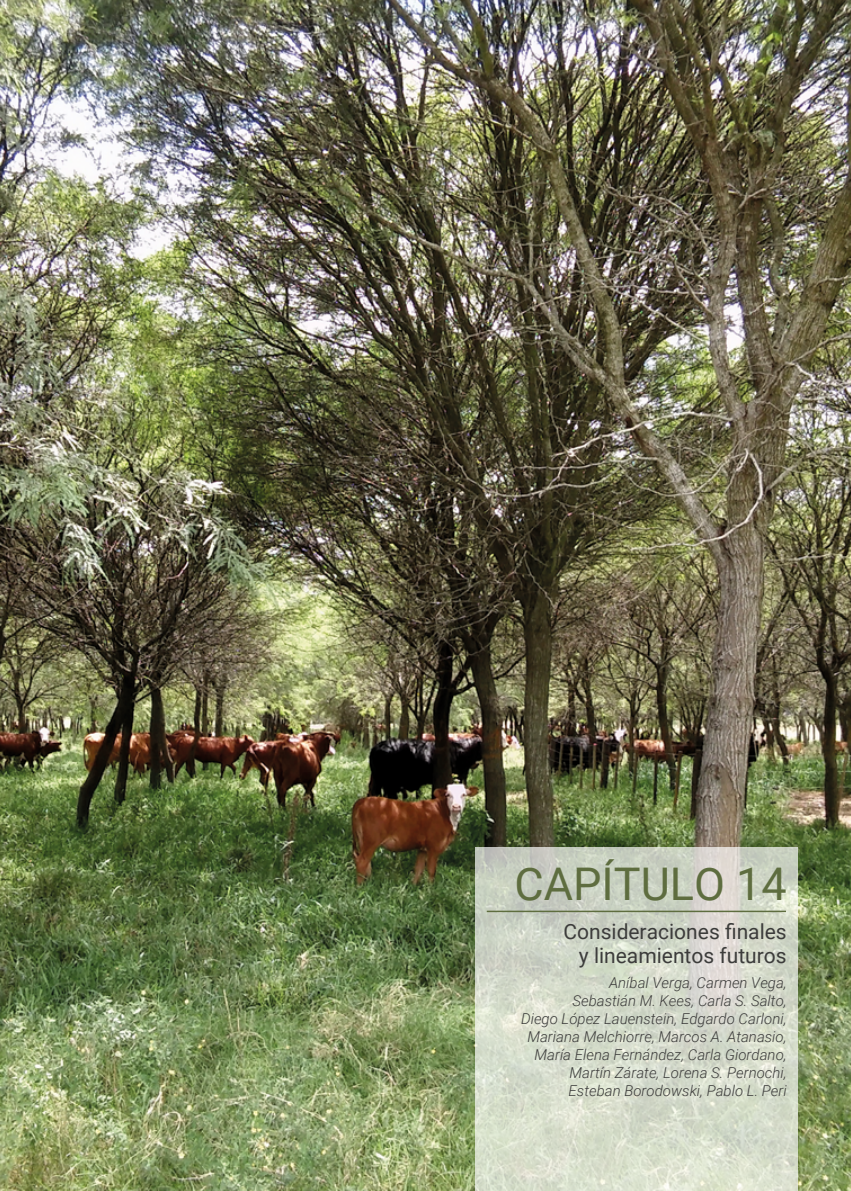
<style>
.page{position:relative;width:851px;height:1191px;background:#fff}
.page>*{position:absolute;margin:0;border:0;box-sizing:border-box;transform-origin:0 0}
.t1{font:45px "Roboto";color:#5e6d3f}
.t2{font:21px/24px "Roboto";color:#3c3c3b;text-align:right}
.t3{font:italic 300 15px/18px "Roboto";color:#3c3c3b;text-align:right}
</style>
<div class="page">
<img style="left:0;top:0;width:850px;height:1191px">
<svg style="left:474px;top:847px;width:323px;height:344px;background:#d4d9ca"></svg>
<hr style="left:486px;top:910px;width:299px;height:2px;background:#5e6d3f">
<h1 class="t1" style="left:514px;top:852px;width:274px">CAPÍTULO 14</h1>
<h2 class="t2" style="left:563px;top:918px;width:225px">Consideraciones finales y lineamientos futuros</h2>
<p class="t3" style="left:521px;top:973px;width:267px">Aníbal Verga, Carmen Vega,<br>Sebastián M. Kees, Carla S. Salto,<br>Diego López Lauenstein, Edgardo Carloni, Mariana Melchiorre, Marcos A. Atanasio, María Elena Fernández, Carla Giordano, Martín Zárate, Lorena S. Pernochi, Esteban Borodowski, Pablo L. Peri</p>
</div>
